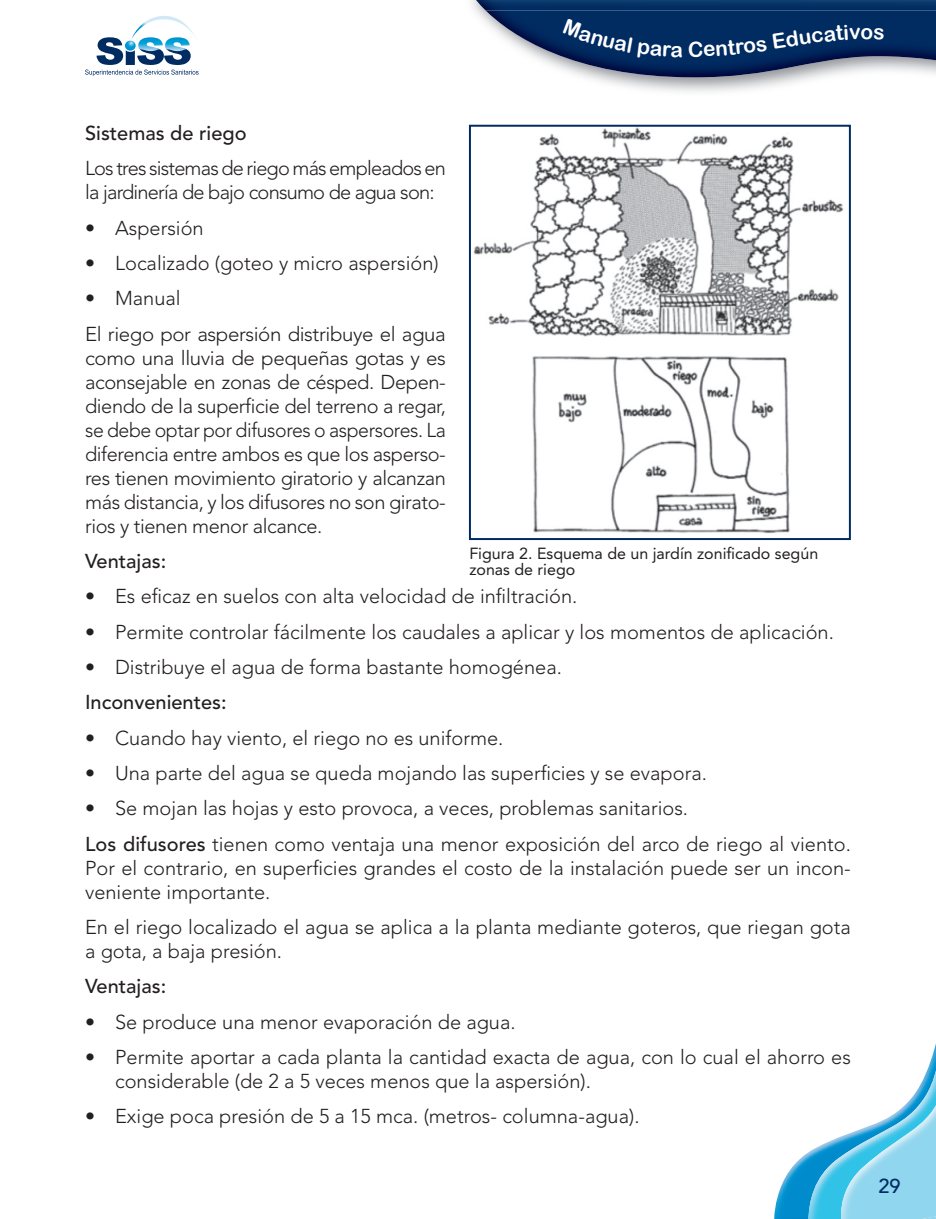
<style>
.page{position:relative;width:936px;height:1219px;background:#fff}
.page>*{position:absolute;margin:0;border:0;box-sizing:border-box;transform-origin:0 0}
.t1{font:300 20px/24px "Avenir LT Std";color:#231f20}
.t2{font:300 20px/24px "Avenir LT Std";letter-spacing:-.04em;color:#231f20}
.t3{font:500 20px "Avenir LT Std";color:#231f20}
.t4{font:300 20px/35.4px "Avenir LT Std";letter-spacing:-.02em;color:#231f20}
.t5{font:500 20px "Avenir LT Std";color:#002c62}
.t6{font:16px/15.4px "Avenir LT Std";color:#231f20}
.s1{font-weight:500}
</style>
<div class="page">
<img style="left:485px;top:10px;width:450px;height:67px">
<svg style="left:473px;top:0;width:2px;height:10px"></svg>
<img style="left:475px;top:0;width:460px;height:10px">
<img style="left:774px;top:1047px;width:161px;height:172px">
<img style="left:808px;top:1070px;width:127px;height:149px">
<img style="left:840px;top:1104px;width:95px;height:115px">
<svg style="left:85px;top:16px;width:113px;height:60px"></svg>
<img style="left:473px;top:128px;width:371px;height:405px">
<div style="left:469px;top:125px;width:381px;height:415px;border:2px solid #002c62"></div>
<div style="left:562px;top:19px;width:120px;height:40px;background:#002c62"></div>
<svg style="left:688px;top:24px;width:195px;height:33px;background:#002a60"></svg>
<p class="t3" style="left:85px;top:124px;width:163px">Sistemas de riego</p>
<p class="t2" style="left:85px;top:158px;width:362px">Los tres sistemas de riego más empleados en la jardinería de bajo consumo de agua son:</p>
<p class="t1" style="left:85px;top:217px;width:120px">• Aspersión</p>
<p class="t1" style="left:85px;top:252px;width:355px">• Localizado (goteo y micro aspersión)</p>
<p class="t4" style="left:85px;top:282px;width:362px">• Manual<br>El riego por aspersión distribuye el agua</p>
<p class="t1" style="left:85px;top:347px;width:362px;text-align:justify">como una lluvia de pequeñas gotas y es aconsejable en zonas de césped. Depen&shy;diendo de la superficie del terreno a regar, se debe optar por difusores o aspersores. La diferencia entre ambos es que los asperso&shy;res tienen movimiento giratorio y alcanzan más distancia, y los difusores no son girato&shy;rios y tienen menor alcance.</p>
<p class="t3" style="left:85px;top:552px;width:83px">Ventajas:</p>
<p class="t1" style="left:85px;top:586px;width:494px">• Es eficaz en suelos con alta velocidad de infiltración.</p>
<p class="t1" style="left:85px;top:621px;width:750px">• Permite controlar fácilmente los caudales a aplicar y los momentos de aplicación.</p>
<p class="t1" style="left:85px;top:657px;width:478px">• Distribuye el agua de forma bastante homogénea.</p>
<p class="t3" style="left:85px;top:694px;width:143px">Inconvenientes:</p>
<p class="t1" style="left:85px;top:727px;width:420px">• Cuando hay viento, el riego no es uniforme.</p>
<p class="t1" style="left:85px;top:763px;width:623px">• Una parte del agua se queda mojando las superficies y se evapora.</p>
<p class="t1" style="left:85px;top:792px;width:767px;line-height:35.4px">• Se mojan las hojas y esto provoca, a veces, problemas sanitarios.<br><span class="s1">Los difusores</span> tienen como ventaja una menor exposición del arco de riego al viento.</p>
<p class="t1" style="left:85px;top:857px;width:767px">Por el contrario, en superficies grandes el costo de la instalación puede ser un incon&shy;veniente importante.</p>
<p class="t1" style="left:85px;top:917px;width:767px">En el riego localizado el agua se aplica a la planta mediante goteros, que riegan gota a gota, a baja presión.</p>
<p class="t3" style="left:85px;top:978px;width:83px">Ventajas:</p>
<p class="t1" style="left:85px;top:1011px;width:432px">• Se produce una menor evaporación de agua.</p>
<p class="t1" style="left:115px;top:1047px;width:737px;text-indent:-30px">• Permite aportar a cada planta la cantidad exacta de agua, con lo cual el ahorro es considerable (de 2 a 5 veces menos que la aspersión).</p>
<p class="t1" style="left:85px;top:1106px;width:556px">• Exige poca presión de 5 a 15 mca. (metros- columna-agua).</p>
<p class="t6" style="left:469px;top:547px;width:350px">Figura 2. Esquema de un jardín zonificado según zonas de riego</p>
<p class="t5" style="left:878px;top:1178px;width:24px">29</p>
</div>
